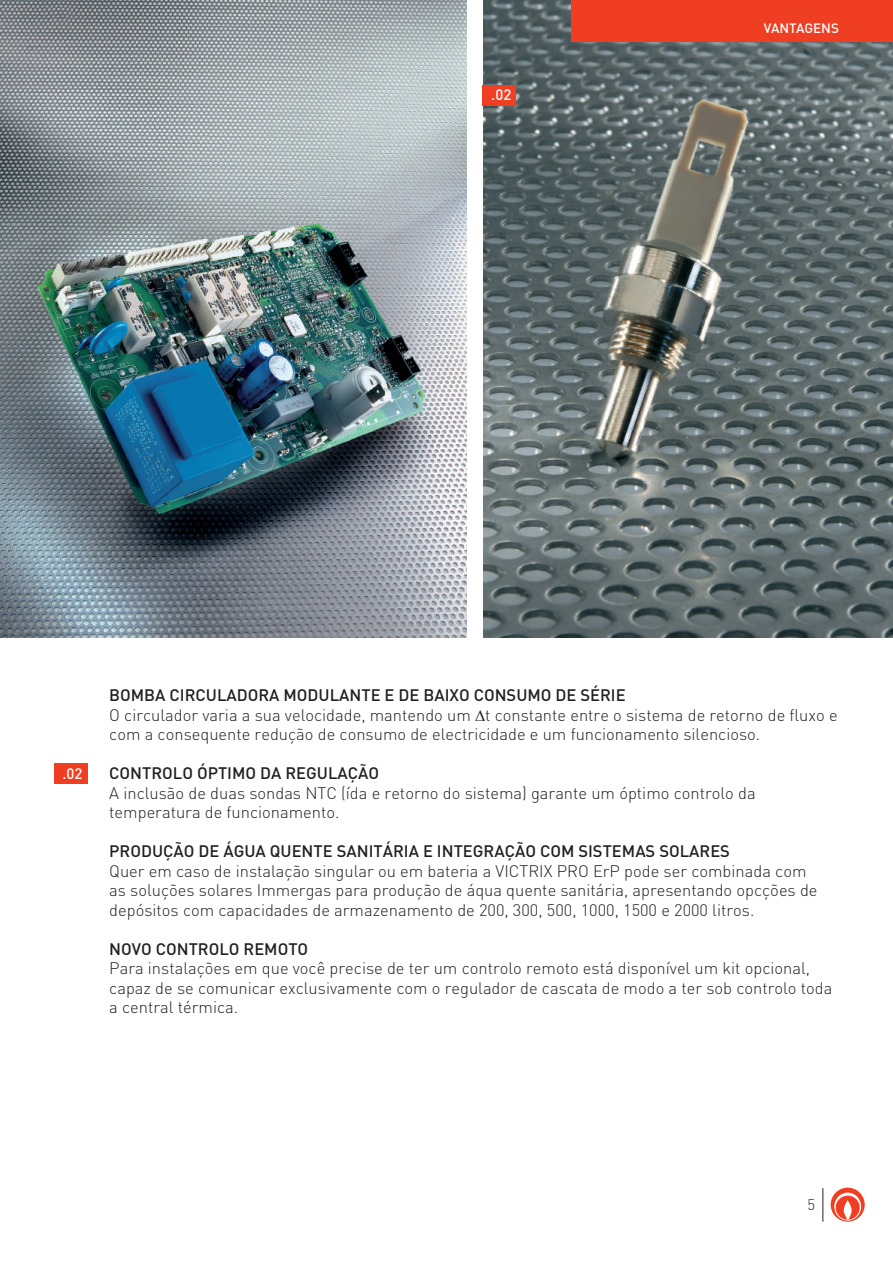
<style>
.page{position:relative;width:893px;height:1263px;background:#fff}
.page>*{position:absolute;margin:0;border:0;box-sizing:border-box;transform-origin:0 0}
.t1{font:300 16.5px/19.5px "DIN";color:#231f20}
.t2{font:500 16.5px "DIN";color:#231f20}
.t3{font:500 15px "DIN";color:#fff}
.t4{font:300 15px "DIN";color:#231f20}
.t5{font:500 13.5px "DIN";color:#fff}
.s1{font-weight:500}
</style>
<div class="page">
<img style="left:483px;top:0;width:410px;height:638px">
<svg style="left:54px;top:763px;width:33px;height:20px"></svg>
<svg style="left:483px;top:85px;width:33px;height:20px"></svg>
<img style="left:0;top:0;width:466px;height:638px">
<hr style="left:822px;top:1188px;width:1px;height:34px;background:#231f20">
<svg style="left:831px;top:1187px;width:34px;height:35px"></svg>
<div style="left:571px;top:0;width:322px;height:41px;background:#ef3e22"></div>
<p class="t3" style="left:491px;top:85px;width:22px">.02</p>
<p class="t5" style="left:764px;top:19px;width:76px">VANTAGENS</p>
<p class="t3" style="left:62px;top:764px;width:22px">.02</p>
<p class="t1" style="left:109px;top:685px;width:730px"><span class="s1">BOMBA CIRCULADORA MODULANTE E DE BAIXO CONSUMO DE SÉRIE<br></span>O circulador varia a sua velocidade, mantendo um ∆t constante entre o sistema de retorno de fluxo e com a consequente redução de consumo de electricidade e um funcionamento silencioso.</p>
<p class="t2" style="left:109px;top:762px;width:271px">CONTROLO ÓPTIMO DA REGULAÇÃO</p>
<p class="t1" style="left:109px;top:783px;width:648px">A inclusão de duas sondas NTC (ída e retorno do sistema) garante um óptimo controlo da temperatura de funcionamento.</p>
<p class="t2" style="left:109px;top:840px;width:622px">PRODUÇÃO DE ÁGUA QUENTE SANITÁRIA E INTEGRAÇÃO COM SISTEMAS SOLARES</p>
<p class="t1" style="left:109px;top:861px;width:710px">Quer em caso de instalação singular ou em bateria a VICTRIX PRO ErP pode ser combinada com as soluções solares Immergas para produção de áqua quente sanitária, apresentando opcções de depósitos com capacidades de armazenamento de 200, 300, 500, 1000, 1500 e 2000 litros.</p>
<p class="t2" style="left:109px;top:938px;width:200px">NOVO CONTROLO REMOTO</p>
<p class="t1" style="left:109px;top:958px;width:725px">Para instalações em que você precise de ter um controlo remoto está disponível um kit opcional, capaz de se comunicar exclusivamente com o regulador de cascata de modo a ter sob controlo toda a central térmica.</p>
<p class="t4" style="left:807px;top:1195px;width:9px">5</p>
</div>
